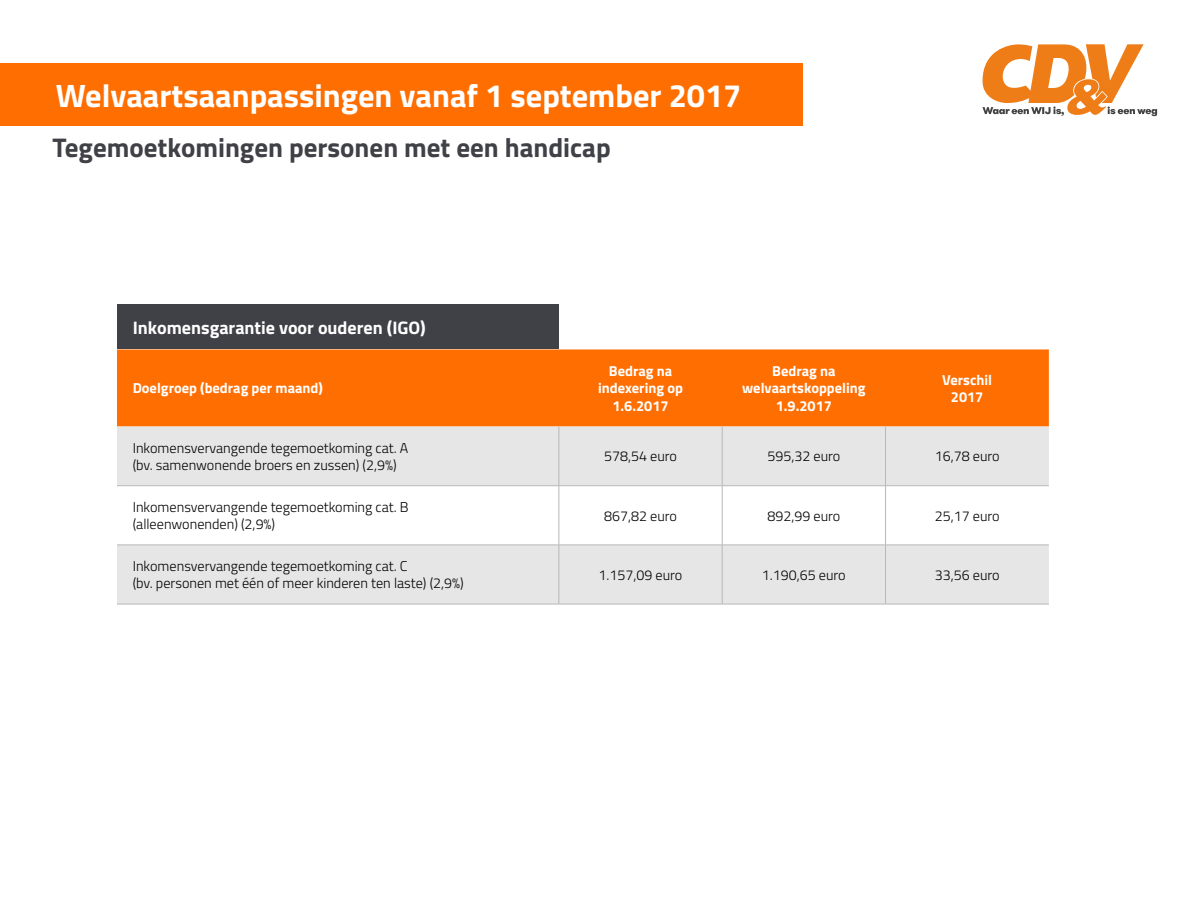
<style>
.page{position:relative;width:1200px;height:900px;background:#fff}
.page>*{position:absolute;margin:0;border:0;box-sizing:border-box;transform-origin:0 0}
.t1{font:700 32.4px "Titillium";color:#fff}
.t2{font:700 27px "Titillium";color:#404047}
.t3{font:700 18.15px "Titillium";color:#fff}
.t4{font:700 14.55px/17.4px "Titillium";color:#fff;text-align:center}
.t5{font:300 14.25px/17.1px "Titillium";color:#000}
</style>
<div class="page">
<div style="left:0;top:63px;width:802px;height:63px;background:#ff6e00"></div>
<svg style="left:982px;top:44px;width:175px;height:72px"></svg>
<div style="left:117px;top:304px;width:442px;height:45px;background:#404047"></div>
<div style="left:117px;top:349px;width:932px;height:78px;background:#ff6e00"></div>
<svg style="left:117px;top:427px;width:932px;height:177px;fill:#e6e6e6"></svg>
<hr style="left:559px;top:427px;width:1px;height:59px;background:#b8b8b8">
<hr style="left:722px;top:427px;width:1px;height:59px;background:#b8b8b8">
<hr style="left:885px;top:427px;width:1px;height:59px;background:#b8b8b8">
<hr style="left:117px;top:485px;width:442px;height:1px;background:#b8b8b8">
<hr style="left:559px;top:485px;width:163px;height:1px;background:#b8b8b8">
<hr style="left:559px;top:486px;width:1px;height:59px;background:#b8b8b8">
<hr style="left:722px;top:485px;width:164px;height:1px;background:#b8b8b8">
<hr style="left:722px;top:486px;width:1px;height:59px;background:#b8b8b8">
<hr style="left:886px;top:485px;width:163px;height:1px;background:#b8b8b8">
<hr style="left:885px;top:486px;width:1px;height:59px;background:#b8b8b8">
<hr style="left:117px;top:545px;width:442px;height:1px;background:#b8b8b8">
<hr style="left:559px;top:545px;width:163px;height:1px;background:#b8b8b8">
<hr style="left:559px;top:545px;width:1px;height:59px;background:#b8b8b8">
<hr style="left:722px;top:545px;width:164px;height:1px;background:#b8b8b8">
<hr style="left:722px;top:545px;width:1px;height:59px;background:#b8b8b8">
<hr style="left:886px;top:545px;width:163px;height:1px;background:#b8b8b8">
<hr style="left:885px;top:545px;width:1px;height:59px;background:#b8b8b8">
<hr style="left:117px;top:604px;width:442px;height:1px;background:#b8b8b8">
<hr style="left:559px;top:604px;width:163px;height:1px;background:#b8b8b8">
<hr style="left:722px;top:604px;width:164px;height:1px;background:#b8b8b8">
<hr style="left:886px;top:604px;width:163px;height:1px;background:#b8b8b8">
<h1 class="t1" style="left:56px;top:71px;width:687px">Welvaartsaanpassingen vanaf 1 september 2017</h1>
<h2 class="t2" style="left:52px;top:127px;width:560px">Tegemoetkomingen personen met een handicap</h2>
<p class="t3" style="left:133px;top:314px;width:295px">Inkomensgarantie voor ouderen (IGO)</p>
<p class="t4" style="left:133px;top:379px;width:192px">Doelgroep (bedrag per maand)</p>
<p class="t4" style="left:598px;top:362px;width:86px">Bedrag na indexering op<br>1.6.2017</p>
<p class="t4" style="left:742px;top:362px;width:125px">Bedrag na welvaartskoppeling<br>1.9.2017</p>
<p class="t4" style="left:942px;top:370px;width:52px">Verschil<br>2017</p>
<p class="t5" style="left:133px;top:439px;width:277px">Inkomensvervangende tegemoetkoming cat. A (bv. samenwonende broers en zussen) (2,9%)</p>
<p class="t5" style="left:604px;top:447px;width:74px">578,54 euro</p>
<p class="t5" style="left:767px;top:447px;width:74px">595,32 euro</p>
<p class="t5" style="left:935px;top:447px;width:66px">16,78 euro</p>
<p class="t5" style="left:133px;top:498px;width:278px">Inkomensvervangende tegemoetkoming cat. B (alleenwonenden) (2,9%)</p>
<p class="t5" style="left:604px;top:506px;width:74px">867,82 euro</p>
<p class="t5" style="left:767px;top:506px;width:74px">892,99 euro</p>
<p class="t5" style="left:935px;top:506px;width:66px">25,17 euro</p>
<p class="t5" style="left:133px;top:557px;width:333px">Inkomensvervangende tegemoetkoming cat. C<br>(bv. personen met één of meer kinderen ten laste) (2,9%)</p>
<p class="t5" style="left:599px;top:566px;width:85px">1.157,09 euro</p>
<p class="t5" style="left:762px;top:566px;width:85px">1.190,65 euro</p>
<p class="t5" style="left:935px;top:566px;width:66px">33,56 euro</p>
</div>
